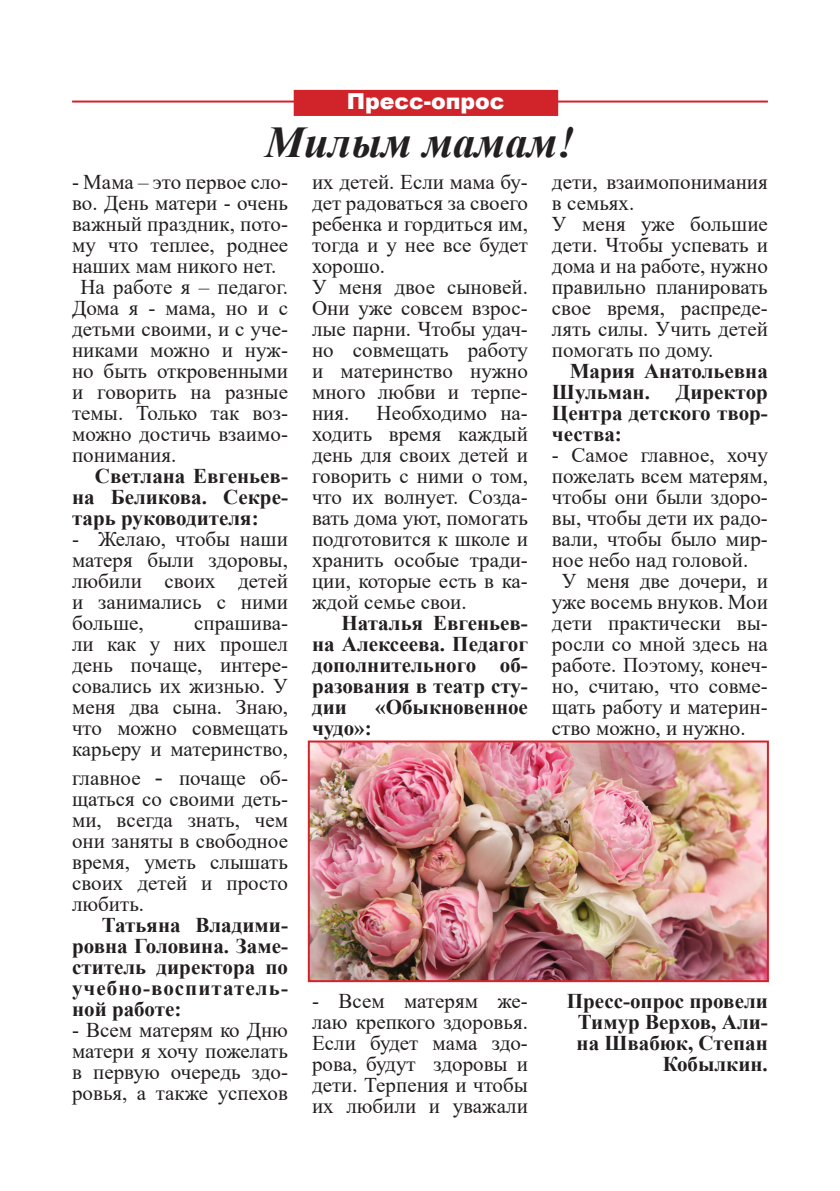
<style>
.page{position:relative;width:840px;height:1191px;background:#fff}
.page>*{position:absolute;margin:0;border:0;box-sizing:border-box;transform-origin:0 0}
.t1{font:italic 700 44px "Times New Roman";color:#231f20}
.t2{font:900 22px "Arial";color:#fff}
.t3{font:21px/21px "Times New Roman";color:#231f20;text-align:justify}
.t4{font:700 21px/21px "Times New Roman";color:#231f20;text-align:justify}
.s1{font-size:24px}
</style>
<div class="page">
<hr style="left:72px;top:101px;width:695px;height:2px;background:#d1232a">
<div style="left:293px;top:90px;width:265px;height:26px;background:#d1232a"></div>
<img style="left:310px;top:743px;width:455px;height:236px">
<div style="left:307px;top:740px;width:461px;height:242px;border:2px solid #d1232a"></div>
<p class="t2" style="left:346px;top:85px;width:159px">Пресс-опрос</p>
<p class="t1" style="left:265px;top:112px;width:311px">Милым мамам!</p>
<p class="t3" style="left:72px;top:171px;width:217px">- Мама – это первое сло&shy;во. День матери - очень важный праздник, пото&shy;му что теплее, роднее наших мам никого нет.</p>
<p class="t3" style="left:72px;top:276px;width:217px;text-indent:8px">На работе я – педагог.<br>Дома я - мама, но и с детьми своими, и с уче&shy;никами можно и нуж&shy;но быть откровенными и говорить на разные темы. Только так воз&shy;можно достичь взаимо&shy;понимания.</p>
<p class="t4" style="left:72px;top:465px;width:217px;text-indent:23px">Светлана Евгеньев&shy;на Беликова. Секре&shy;тарь руководителя:</p>
<p class="t3" style="left:72px;top:528px;width:217px">- Желаю, чтобы наши матеря были здоровы, любили своих детей и занимались с ними больше,</p>
<p class="t3" style="left:72px;top:612px;width:217px;text-indent:122px">спрашива&shy;ли как у них прошел день почаще, интере&shy;совались их жизнью. У меня два сына. Знаю, что можно совмещать карьеру и материнство,</p>
<p class="t3" style="left:72px;top:766px;width:217px">главное <span class="s1">-</span> почаще об&shy;щаться со своими деть&shy;ми, всегда знать, чем они заняты в свободное время, уметь слышать своих детей и просто любить.</p>
<p class="t4" style="left:72px;top:914px;width:217px;text-indent:30px">Татьяна Владими&shy;ровна Головина. Заме&shy;ститель директора по учебно-воспитатель&shy;ной работе:</p>
<p class="t3" style="left:72px;top:1018px;width:217px">- Всем матерям ко Дню матери я хочу пожелать в первую очередь здо&shy;ровья, а также успехов</p>
<p class="t3" style="left:312px;top:171px;width:217px">их детей. Если мама бу&shy;дет радоваться за своего ребенка и гордиться им, тогда и у нее все будет хорошо.</p>
<p class="t3" style="left:312px;top:276px;width:217px">У меня двое сыновей.<br>Они уже совсем взрос&shy;лые парни. Чтобы удач&shy;но совмещать работу и материнство нужно много любви и терпе&shy;ния.</p>
<p class="t3" style="left:312px;top:402px;width:217px;text-indent:64px">Необходимо на&shy;ходить время каждый день для своих детей и говорить с ними о том, что их волнует. Созда&shy;вать дома уют, помогать подготовится к школе и хранить особые тради&shy;ции, которые есть в ка&shy;ждой семье свои.</p>
<p class="t4" style="left:312px;top:612px;width:217px;text-indent:29px">Наталья Евгеньев&shy;на Алексеева. Педагог дополнительного об&shy;разования в театр сту&shy;дии</p>
<p class="t4" style="left:375px;top:696px;width:154px">«Обыкновенное</p>
<p class="t4" style="left:312px;top:717px;width:61px">чудо»:</p>
<p class="t3" style="left:551px;top:171px;width:217px">дети, взаимопонимания в семьях.</p>
<p class="t3" style="left:551px;top:213px;width:217px">У меня уже большие дети. Чтобы успевать и дома и на работе, нужно правильно планировать свое время, распреде&shy;лять силы. Учить детей помогать по дому.</p>
<p class="t4" style="left:551px;top:360px;width:217px;text-indent:18px">Мария Анатольевна Шульман. Директор Центра детского твор&shy;чества:</p>
<p class="t3" style="left:551px;top:444px;width:217px">- Самое главное, хочу пожелать всем матерям, чтобы они были здоро&shy;вы, чтобы дети их радо&shy;вали, чтобы было мир&shy;ное небо над головой.</p>
<p class="t3" style="left:551px;top:570px;width:217px;text-indent:10px">У меня две дочери, и уже восемь внуков. Мои дети практически вы&shy;росли со мной здесь на работе. Поэтому, конеч&shy;но, считаю, что совме&shy;щать работу и материн&shy;ство можно, и нужно.</p>
<p class="t3" style="left:312px;top:990px;width:217px">- Всем матерям же&shy;лаю крепкого здоровья.<br>Если будет мама здо&shy;рова, будут здоровы и дети. Терпения и чтобы их любили и уважали</p>
<p class="t4" style="left:566px;top:990px;width:202px;text-align:right">Пресс-опрос провели<br>Тимур Верхов, Али&shy;на Швабюк, Степан<br>Кобылкин.</p>
</div>
